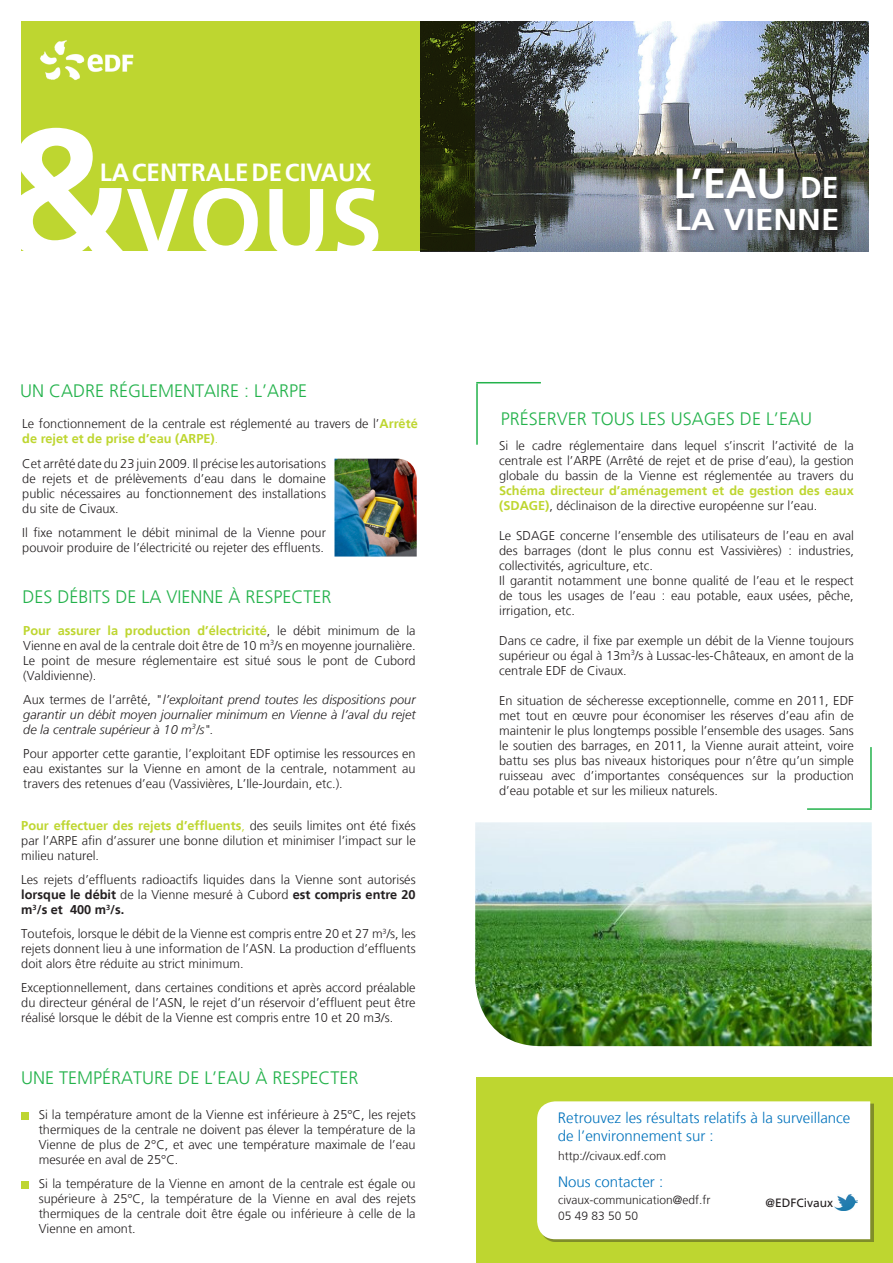
<style>
.page{position:relative;width:893px;height:1263px;background:#fff}
.page>*{position:absolute;margin:0;border:0;box-sizing:border-box;transform-origin:0 0}
.t1{font:700 94.2px "Frutiger";color:#fff}
.Titre{font:700 42px "Frutiger";color:#fff}
.Titre-2{font:700 30px "Frutiger";color:#fff;scale:1.1 1}
.t2{font:700 24.75px "Frutiger";color:#fff}
.t3{font:300 18px "Frutiger";color:#23b24b}
.t4{font:300 15px/18px "Frutiger";color:#0072bc}
.t5{font:300 12.75px/15px "Frutiger";color:#231f20;text-align:justify}
.t6{font:italic 300 12.75px/15px "Frutiger";color:#231f20;text-align:justify}
.t7{font:300 12px "Frutiger";color:#231f20}
.t8{font:12px "Frutiger";color:#231f20}
.s1{font-weight:700;color:#bed630}
.s2{color:#bed630}
.s3{font-style:normal}
.s4{font-weight:700}
.s5{font-size:30px}
</style>
<div class="page">
<img style="left:475px;top:822px;width:397px;height:224px">
<div style="left:476px;top:1077px;width:417px;height:186px;background:#bed630"></div>
<img style="left:475px;top:22px;width:393px;height:229px">
<svg style="left:21px;top:21px;width:454px;height:230px;background:#a6bb29"></svg>
<svg style="left:21px;top:128px;width:107px;height:123px"></svg>
<img style="left:38px;top:38px;width:97px;height:45px">
<div style="left:540px;top:1104px;width:334px;height:138px;background:#231f20;opacity:.4"></div>
<div style="left:537px;top:1101px;width:333px;height:138px;background:#fff"></div>
<div style="left:22px;top:1112px;width:7px;height:7px;background:#bed630"></div>
<div style="left:22px;top:1181px;width:7px;height:7px;background:#bed630"></div>
<div style="left:675px;top:208px;width:170px;height:30px;background:#231f20;opacity:.4"></div>
<img style="left:334px;top:459px;width:83px;height:97px">
<hr style="left:476px;top:382px;width:65px;height:1px;background:#23b24b">
<img style="left:835px;top:1195px;width:23px;height:16px">
<hr style="left:476px;top:383px;width:2px;height:62px;background:#23b24b">
<hr style="left:807px;top:808px;width:65px;height:2px;background:#23b24b">
<hr style="left:870px;top:747px;width:2px;height:61px;background:#23b24b">
<div style="left:675px;top:168px;width:169px;height:38px;background:#231f20;opacity:.4"></div>
<p class="t2" style="left:100px;top:158px;width:274px">LA CENTRALE DE CIVAUX</p>
<p class="t1" style="left:126px;top:167px;width:258px">VOUS</p>
<p class="t3" style="left:20px;top:381px;width:289px">UN CADRE RÉGLEMENTAIRE : L’ARPE</p>
<p class="t5" style="left:22px;top:416px;width:397px">Le fonctionnement de la centrale est réglementé au travers de l’<span class="s1">Arrêté de rejet et de prise d’eau (ARPE)</span><span class="s2">.</span></p>
<p class="t5" style="left:22px;top:456px;width:305px">Cet arrêté date du 23 juin 2009. Il précise les autorisations de rejets et de prélèvements d’eau dans le domaine public nécessaires au fonctionnement des installations du site de Civaux.</p>
<p class="t5" style="left:22px;top:526px;width:305px">Il fixe notamment le débit minimal de la Vienne pour pouvoir produire de l’électricité ou rejeter des effluents.</p>
<p class="t3" style="left:22px;top:587px;width:311px">DES DÉBITS DE LA VIENNE À RESPECTER</p>
<p class="t5" style="left:23px;top:623px;width:394px"><span class="s1">Pour assurer la production d’électricité</span>, le débit minimum de la<br>Vienne en aval de la centrale doit être de 10 m<sup>3</sup>/s en moyenne journalière.</p>
<p class="t5" style="left:23px;top:653px;width:394px">Le point de mesure réglementaire est situé sous le pont de Cubord (Valdivienne).</p>
<p class="t6" style="left:23px;top:692px;width:394px"><span class="s3">Aux termes de l’arrêté, "</span>l’exploitant prend toutes les dispositions pour garantir un débit moyen journalier minimum en Vienne à l’aval du rejet de la centrale supérieur à 10 m<sup>3</sup>/s".</p>
<p class="t5" style="left:23px;top:746px;width:394px">Pour apporter cette garantie, l’exploitant EDF optimise les ressources en eau existantes sur la Vienne en amont de la centrale, notamment au travers des retenues d’eau (Vassivières, L’Ile-Jourdain, etc.).</p>
<p class="t5" style="left:21px;top:819px;width:396px"><span class="s1">Pour effectuer des rejets d’effluents</span><span class="s2">,</span> des seuils limites ont été fixés par l’ARPE afin d’assurer une bonne dilution et minimiser l’impact sur le milieu naturel.</p>
<p class="t5" style="left:21px;top:873px;width:396px">Les rejets d’effluents radioactifs liquides dans la Vienne sont autorisés <span class="s4">lorsque le débit</span> de la Vienne mesuré à Cubord <span class="s4">est compris entre 20 m</span><sup>3</sup><span class="s4">/s et 400 m</span><sup>3</sup><span class="s4">/s.</span></p>
<p class="t5" style="left:21px;top:927px;width:396px">Toutefois, lorsque le débit de la Vienne est compris entre 20 et 27 m<sup>3</sup>/s, les rejets donnent lieu à une information de l’ASN. La production d’effluents doit alors être réduite au strict minimum.</p>
<p class="t5" style="left:21px;top:981px;width:396px">Exceptionnellement, dans certaines conditions et après accord préalable du directeur général de l’ASN, le rejet d’un réservoir d’effluent peut être réalisé lorsque le débit de la Vienne est compris entre 10 et 20 m3/s.</p>
<p class="t3" style="left:21px;top:1068px;width:339px">UNE TEMPÉRATURE DE L’EAU À RESPECTER</p>
<p class="t5" style="left:39px;top:1108px;width:378px">Si la température amont de la Vienne est inférieure à 25°C, les rejets thermiques de la centrale ne doivent pas élever la température de la Vienne de plus de 2°C, et avec une température maximale de l’eau mesurée en aval de 25°C.</p>
<p class="t5" style="left:39px;top:1177px;width:378px">Si la température de la Vienne en amont de la centrale est égale ou supérieure à 25°C, la température de la Vienne en aval des rejets thermiques de la centrale doit être égale ou inférieure à celle de la Vienne en amont.</p>
<p class="Titre" style="left:673px;top:159px;width:167px">L’EAU <span class="s5">DE</span></p>
<p class="Titre-2" style="left:674px;top:202px;width:152px">LA VIENNE</p>
<p class="t3" style="left:501px;top:409px;width:313px">PRÉSERVER TOUS LES USAGES DE L’EAU</p>
<p class="t5" style="left:499px;top:438px;width:356px">Si le cadre réglementaire dans lequel s’inscrit l’activité de la centrale est l’ARPE (Arrêté de rejet et de prise d’eau), la gestion globale du bassin de la Vienne est réglementée au travers du <span class="s1">Schéma directeur d’aménagement et de gestion des eaux (SDAGE)</span>, déclinaison de la directive européenne sur l’eau.</p>
<p class="t5" style="left:499px;top:528px;width:356px">Le SDAGE concerne l’ensemble des utilisateurs de l’eau en aval des barrages (dont le plus connu est Vassivières) : industries, collectivités, agriculture, etc.</p>
<p class="t5" style="left:499px;top:573px;width:356px">Il garantit notamment une bonne qualité de l’eau et le respect de tous les usages de l’eau : eau potable, eaux usées, pêche, irrigation, etc.</p>
<p class="t5" style="left:499px;top:633px;width:356px">Dans ce cadre, il fixe par exemple un débit de la Vienne toujours supérieur ou égal à 13m<sup>3</sup>/s à Lussac-les-Châteaux, en amont de la centrale EDF de Civaux.</p>
<p class="t5" style="left:499px;top:693px;width:356px">En situation de sécheresse exceptionnelle, comme en 2011, EDF met tout en œuvre pour économiser les réserves d’eau afin de maintenir le plus longtemps possible l’ensemble des usages. Sans le soutien des barrages, en 2011, la Vienne aurait atteint, voire battu ses plus bas niveaux historiques pour n’être qu’un simple ruisseau avec d’importantes conséquences sur la production d’eau potable et sur les milieux naturels.</p>
<p class="t4" style="left:558px;top:1109px;width:294px">Retrouvez les résultats relatifs à la surveillance de l’environnement sur :</p>
<p class="t7" style="left:558px;top:1149px;width:109px">http://civaux.edf.com</p>
<p class="t4" style="left:558px;top:1172px;width:107px">Nous contacter :</p>
<p class="t7" style="left:558px;top:1193px;width:154px">civaux-communication@edf.fr</p>
<p class="t7" style="left:558px;top:1209px;width:82px">05 49 83 50 50</p>
<p class="t8" style="left:765px;top:1195px;width:69px">@EDFCivaux</p>
</div>
